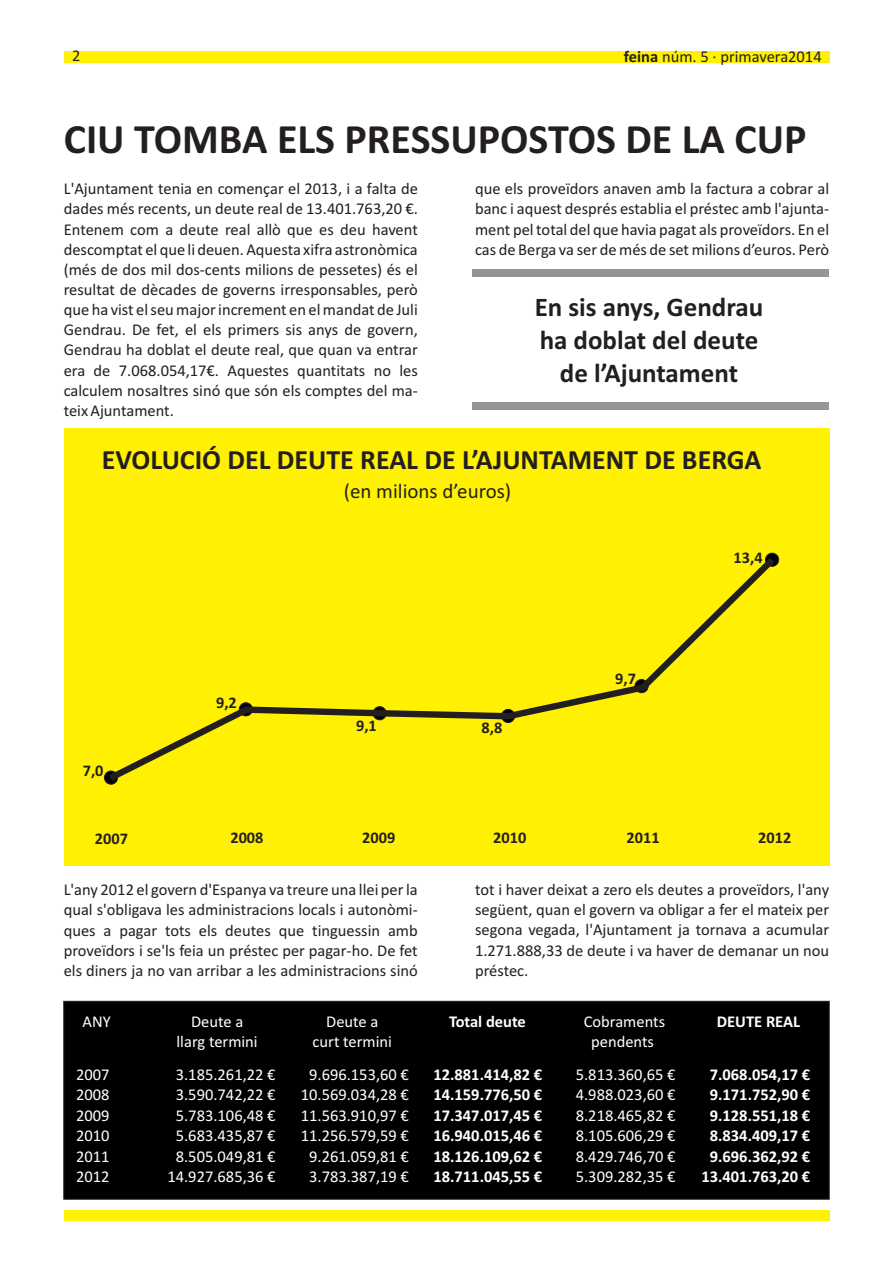
<style>
.page{position:relative;width:893px;height:1263px;background:#fff}
.page>*{position:absolute;margin:0;border:0;box-sizing:border-box;transform-origin:0 0}
.t1{font:700 42px "Calibri";color:#231f20}
.t2{font:700 27.9px "Calibri";color:#231f20}
.t3{font:700 27px/33px "Calibri";color:#231f20;text-align:center}
.t4{font:21px "Calibri";color:#231f20}
.t5{font:16.5px/20.1px "Calibri";color:#231f20;text-align:justify}
.t6{font:16.5px/20.1px "Calibri";color:#fff;text-align:center}
.t7{font:700 16.5px "Calibri";color:#fff}
.t8{font:700 16.35px "Calibri";color:#231f20}
.s1{font-weight:700}
</style>
<div class="page">
<div style="left:64px;top:51px;width:765px;height:12px;background:#fff101"></div>
<div style="left:64px;top:1210px;width:765px;height:10px;background:#fff101"></div>
<div style="left:64px;top:428px;width:765px;height:437px;background:#fff101"></div>
<svg style="left:103px;top:552px;width:677px;height:233px"></svg>
<div style="left:63px;top:1000px;width:767px;height:200px;background:#000"></div>
<div style="left:473px;top:402px;width:356px;height:8px;background:#939598"></div>
<div style="left:473px;top:270px;width:356px;height:7px;background:#939598"></div>
<p class="t5" style="left:72px;top:47px;width:10px">2</p>
<p class="t5" style="left:624px;top:48px;width:199px"><span class="s1">feina</span> núm. 5 · primavera2014</p>
<h1 class="t1" style="left:64px;top:121px;width:744px">CIU TOMBA ELS PRESSUPOSTOS DE LA CUP</h1>
<p class="t5" style="left:64px;top:180px;width:356px">L'Ajuntament tenia en començar el 2013, i a falta de</p>
<p class="t5" style="left:475px;top:180px;width:356px">que els proveïdors anaven amb la factura a cobrar al</p>
<p class="t5" style="left:64px;top:200px;width:356px">dades més recents, un deute real de 13.401.763,20 €.</p>
<p class="t5" style="left:475px;top:200px;width:356px">banc i aquest després establia el préstec amb l'ajunta-</p>
<p class="t5" style="left:64px;top:220px;width:356px">Entenem com a deute real allò que es deu havent</p>
<p class="t5" style="left:475px;top:220px;width:356px">ment pel total del que havia pagat als proveïdors. En el</p>
<p class="t5" style="left:64px;top:241px;width:356px">descomptat el que li deuen. Aquesta xifra astronòmica</p>
<p class="t5" style="left:475px;top:241px;width:356px">cas de Berga va ser de més de set milions d’euros. Però</p>
<p class="t5" style="left:64px;top:261px;width:356px">(més de dos mil dos-cents milions de pessetes) és el resultat de dècades de governs irresponsables, però que ha vist el seu major increment en el mandat de Juli Gendrau. De fet, el els primers sis anys de govern, Gendrau ha doblat el deute real, que quan va entrar era de 7.068.054,17€. Aquestes quantitats no les calculem nosaltres sinó que són els comptes del ma&shy;teix Ajuntament.</p>
<h3 class="t3" style="left:535px;top:293px;width:230px">En sis anys, Gendrau ha doblat del deute de l’Ajuntament</h3>
<h2 class="t2" style="left:102px;top:448px;width:661px">EVOLUCIÓ DEL DEUTE REAL DE L’AJUNTAMENT DE BERGA</h2>
<p class="t4" style="left:344px;top:483px;width:169px">(en milions d’euros)</p>
<p class="t8" style="left:83px;top:763px;width:22px">7,0</p>
<p class="t8" style="left:216px;top:696px;width:22px">9,2</p>
<p class="t8" style="left:356px;top:719px;width:22px">9,1</p>
<p class="t8" style="left:482px;top:721px;width:22px">8,8</p>
<p class="t8" style="left:615px;top:672px;width:22px">9,7</p>
<p class="t8" style="left:734px;top:550px;width:31px">13,4</p>
<p class="t8" style="left:95px;top:831px;width:35px">2007</p>
<p class="t8" style="left:230px;top:831px;width:35px">2008</p>
<p class="t8" style="left:362px;top:831px;width:35px">2009</p>
<p class="t8" style="left:493px;top:831px;width:35px">2010</p>
<p class="t8" style="left:626px;top:831px;width:35px">2011</p>
<p class="t8" style="left:758px;top:831px;width:35px">2012</p>
<p class="t5" style="left:64px;top:881px;width:356px">L'any 2012 el govern d'Espanya va treure una llei per la</p>
<p class="t5" style="left:475px;top:881px;width:356px">tot i haver deixat a zero els deutes a proveïdors, l'any</p>
<p class="t5" style="left:64px;top:901px;width:356px">qual s'obligava les administracions locals i autonòmi-</p>
<p class="t5" style="left:475px;top:901px;width:356px">següent, quan el govern va obligar a fer el mateix per</p>
<p class="t5" style="left:64px;top:921px;width:356px">ques a pagar tots els deutes que tinguessin amb</p>
<p class="t5" style="left:475px;top:921px;width:356px">segona vegada, l'Ajuntament ja tornava a acumular</p>
<p class="t5" style="left:64px;top:941px;width:356px">proveïdors i se'ls feia un préstec per pagar-ho. De fet</p>
<p class="t5" style="left:475px;top:941px;width:356px">1.271.888,33 de deute i va haver de demanar un nou</p>
<p class="t5" style="left:64px;top:961px;width:356px">els diners ja no van arribar a les administracions sinó</p>
<p class="t5" style="left:475px;top:961px;width:55px">préstec.</p>
<p class="t6" style="left:83px;top:1012px;width:30px">ANY</p>
<p class="t6" style="left:176px;top:1012px;width:83px">Deute a llarg termini</p>
<p class="t6" style="left:313px;top:1012px;width:81px">Deute a curt termini</p>
<p class="t7" style="left:449px;top:1014px;width:78px">Total deute</p>
<p class="t6" style="left:584px;top:1012px;width:83px">Cobraments pendents</p>
<p class="t7" style="left:717px;top:1014px;width:85px">DEUTE REAL</p>
<p class="t6" style="left:76px;top:1066px;width:35px">2007</p>
<p class="t6" style="left:176px;top:1066px;width:101px">3.185.261,22 €</p>
<p class="t6" style="left:309px;top:1066px;width:101px">9.696.153,60 €</p>
<p class="t7" style="left:433px;top:1067px;width:110px">12.881.414,82 €</p>
<p class="t6" style="left:576px;top:1066px;width:101px">5.813.360,65 €</p>
<p class="t7" style="left:710px;top:1067px;width:102px">7.068.054,17 €</p>
<p class="t6" style="left:76px;top:1086px;width:35px">2008</p>
<p class="t6" style="left:176px;top:1086px;width:101px">3.590.742,22 €</p>
<p class="t6" style="left:301px;top:1086px;width:110px">10.569.034,28 €</p>
<p class="t7" style="left:433px;top:1088px;width:110px">14.159.776,50 €</p>
<p class="t6" style="left:576px;top:1086px;width:101px">4.988.023,60 €</p>
<p class="t7" style="left:710px;top:1088px;width:102px">9.171.752,90 €</p>
<p class="t6" style="left:76px;top:1107px;width:35px">2009</p>
<p class="t6" style="left:176px;top:1107px;width:101px">5.783.106,48 €</p>
<p class="t6" style="left:301px;top:1107px;width:110px">11.563.910,97 €</p>
<p class="t7" style="left:433px;top:1108px;width:110px">17.347.017,45 €</p>
<p class="t6" style="left:576px;top:1107px;width:101px">8.218.465,82 €</p>
<p class="t7" style="left:710px;top:1108px;width:102px">9.128.551,18 €</p>
<p class="t6" style="left:76px;top:1127px;width:35px">2010</p>
<p class="t6" style="left:176px;top:1127px;width:101px">5.683.435,87 €</p>
<p class="t6" style="left:301px;top:1127px;width:110px">11.256.579,59 €</p>
<p class="t7" style="left:433px;top:1129px;width:110px">16.940.015,46 €</p>
<p class="t6" style="left:576px;top:1127px;width:101px">8.105.606,29 €</p>
<p class="t7" style="left:710px;top:1129px;width:102px">8.834.409,17 €</p>
<p class="t6" style="left:76px;top:1147px;width:35px">2011</p>
<p class="t6" style="left:176px;top:1147px;width:101px">8.505.049,81 €</p>
<p class="t6" style="left:309px;top:1147px;width:101px">9.261.059,81 €</p>
<p class="t7" style="left:433px;top:1149px;width:110px">18.126.109,62 €</p>
<p class="t6" style="left:576px;top:1147px;width:101px">8.429.746,70 €</p>
<p class="t7" style="left:710px;top:1149px;width:102px">9.696.362,92 €</p>
<p class="t6" style="left:76px;top:1168px;width:35px">2012</p>
<p class="t6" style="left:167px;top:1168px;width:110px">14.927.685,36 €</p>
<p class="t6" style="left:309px;top:1168px;width:101px">3.783.387,19 €</p>
<p class="t7" style="left:433px;top:1170px;width:110px">18.711.045,55 €</p>
<p class="t6" style="left:576px;top:1168px;width:101px">5.309.282,35 €</p>
<p class="t7" style="left:701px;top:1170px;width:110px">13.401.763,20 €</p>
</div>
